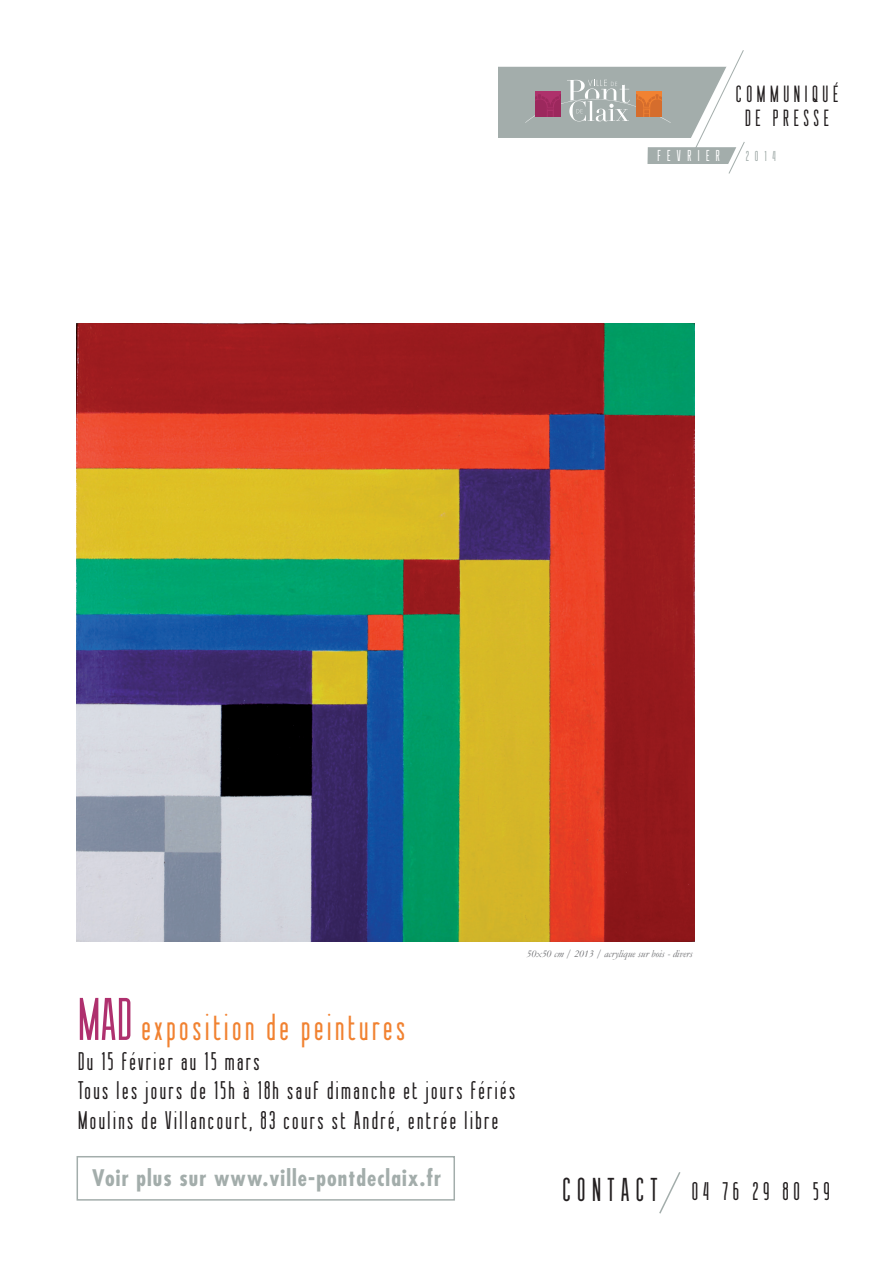
<style>
.page{position:relative;width:893px;height:1263px;background:#fff}
.page>*{position:absolute;margin:0;border:0;box-sizing:border-box;transform-origin:0 0}
.t1{font:37.5px "Sessions";letter-spacing:.1em;color:#f18231}
.t2{font:33px "Sessions";letter-spacing:.2em;color:#231f20}
.t3{font:25.5px/29.7px "Sessions";letter-spacing:.1em;color:#231f20}
.t4{font:23.4px/24.3px "Sessions";letter-spacing:.2em;color:#231f20;text-align:center}
.t5{font:700 condensed 22.2px "Futura";letter-spacing:.05em;color:#a3adab}
.t6{font:15.75px "Sessions";letter-spacing:.41em;color:#fff}
.t7{font:14.4px "Sessions";color:#a3adab}
.t8{font:italic 10.5px "Garamond";color:#6c6d70}
.s1{font-size:60px;color:#af306e}
</style>
<div class="page">
<div style="left:457px;top:67px;width:301px;height:71px;background:#a3adab;border-radius:21px"></div>
<div style="left:453px;top:49px;width:45px;height:103px;background:#fff"></div>
<svg style="left:745px;top:69px;width:13px;height:67px"></svg>
<svg style="left:525px;top:50px;width:220px;height:124px"></svg>
<svg style="left:659px;top:1172px;width:22px;height:42px"></svg>
<div style="left:77px;top:1156px;width:378px;height:44px;border:2px solid #a3adab"></div>
<img style="left:77px;top:323px;width:617px;height:618px">
<p class="t4" style="left:736px;top:82px;width:104px">COMMUNIQUÉ<br>DE PRESSE</p>
<p class="t6" style="left:657px;top:148px;width:64px">FEVRIER</p>
<p class="t7" style="left:746px;top:149px;width:32px">2O14</p>
<p class="t8" style="left:527px;top:947px;width:167px">50x50 cm / 2013 / acrylique sur bois - divers</p>
<h1 class="t1" style="left:78px;top:1008px;width:329px"><span class="s1">MAD</span> exposition de peintures</h1>
<p class="t3" style="left:78px;top:1047px;width:439px">Du 15 février au 15 mars<br>Tous les jours de 15h à 18h sauf dimanche et jours fériés<br>Moulins de Villancourt, 83 cours st André, entrée libre</p>
<p class="t5" style="left:92px;top:1163px;width:351px">Voir plus sur www.ville-pontdeclaix.fr</p>
<p class="t2" style="left:562px;top:1173px;width:97px">CONTACT</p>
<p class="t3" style="left:692px;top:1178px;width:139px">O4 76 29 8O 59</p>
</div>
